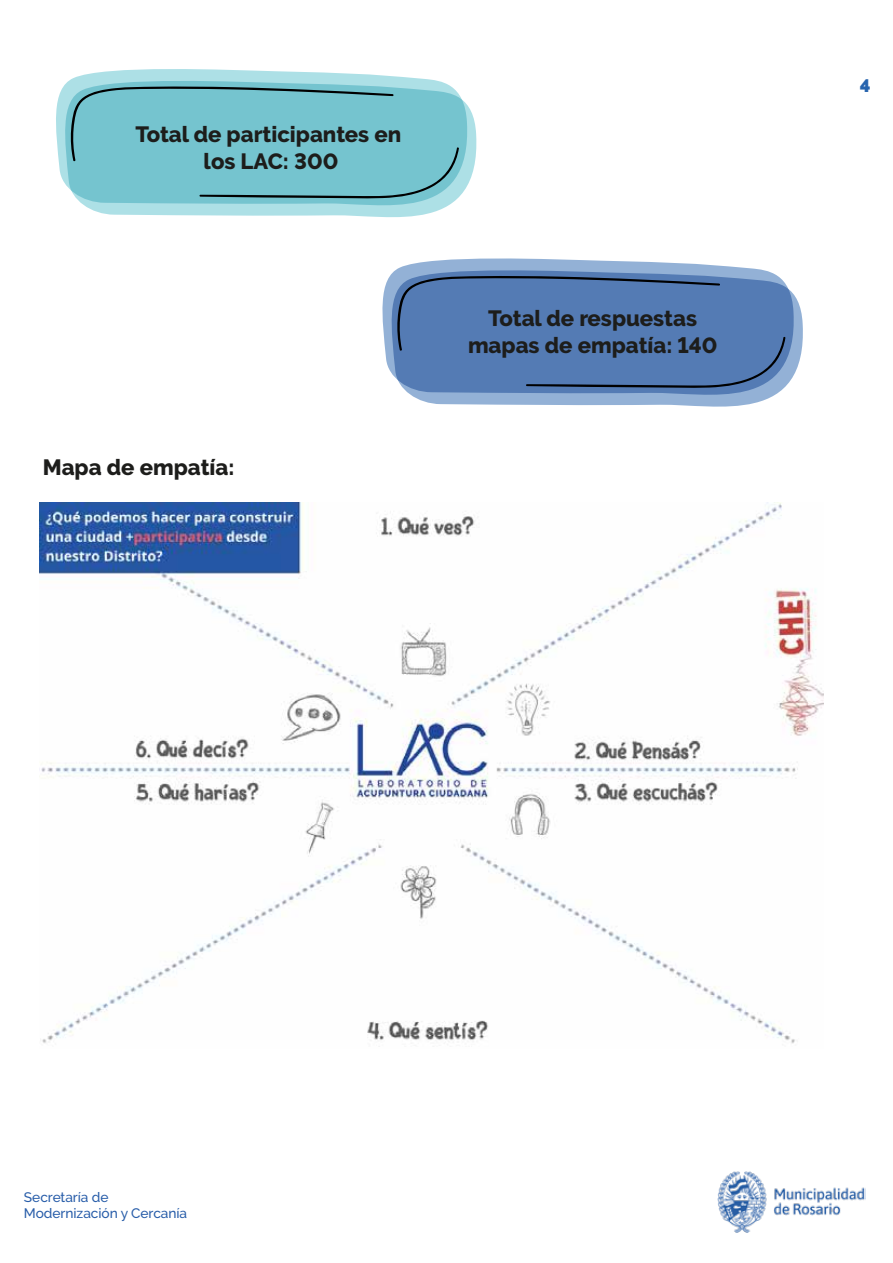
<style>
.page{position:relative;width:893px;height:1263px;background:#fff}
.page>*{position:absolute;margin:0;border:0;box-sizing:border-box;transform-origin:0 0}
.t1{font:800 22.05px/26.5px "Raleway";color:#1d1d1b;text-align:center}
.t2{font:900 18px "Raleway";color:#2764ae}
.t3{font:500 13.65px/16.5px "Raleway";letter-spacing:-.005em;color:#285da9}
</style>
<div class="page">
<img style="left:717px;top:1171px;width:148px;height:62px">
<svg style="left:56px;top:69px;width:382px;height:114px;fill:#ade0e6"></svg>
<svg style="left:65px;top:81px;width:411px;height:136px;background:#7fc5ce"></svg>
<svg style="left:382px;top:258px;width:380px;height:116px;fill:#93b1d6"></svg>
<svg style="left:392px;top:270px;width:411px;height:137px;background:#6285b7"></svg>
<img style="left:39px;top:503px;width:785px;height:541px">
<p class="t1" style="left:136px;top:121px;width:267px">Total de participantes en los LAC: 300</p>
<p class="t1" style="left:43px;top:454px;width:193px">Mapa de empatía:</p>
<p class="t1" style="left:468px;top:305px;width:251px">Total de respuestas mapas de empatía: 140</p>
<p class="t2" style="left:860px;top:76px;width:12px">4</p>
<p class="t3" style="left:24px;top:1189px;width:165px">Secretaría de<br>Modernización y Cercanía</p>
</div>
